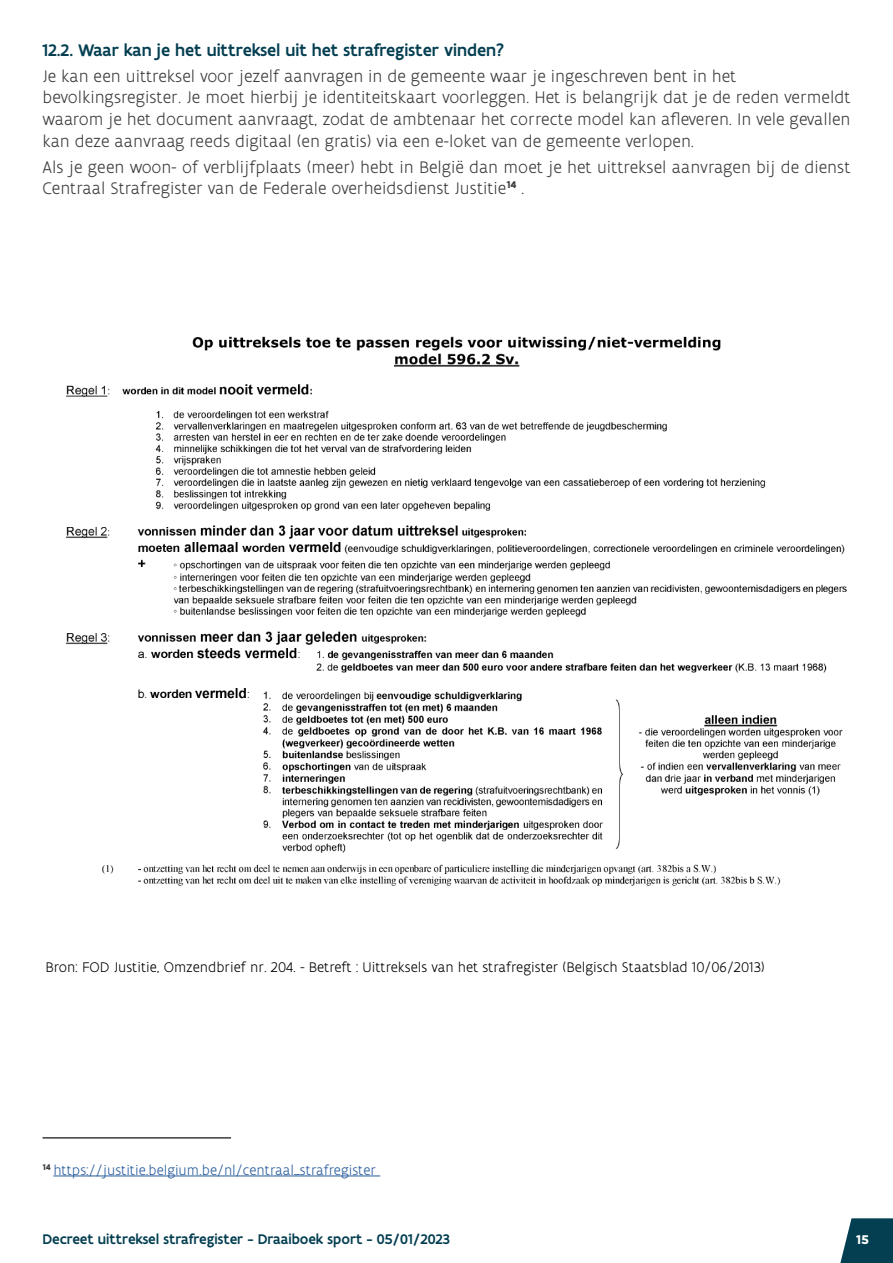
<style>
.page{position:relative;width:893px;height:1263px;background:#fff}
.page>*{position:absolute;margin:0;border:0;box-sizing:border-box;transform-origin:0 0}
.t1{font:300 18px/21.6px "Flanders Art Sans";color:#3c3c3b}
.t2{font:500 18px "Flanders Art Sans";color:#033e51}
.t3{font:300 15px "Flanders Art Sans";color:#000}
.t4{font:500 15px "Flanders Art Sans";color:#033e51}
.t5{font:300 15px "Flanders Art Sans";color:#275b9b}
.t6{font:700 13.5px "Flanders Art Sans";color:#fff}
</style>
<div class="page">
<svg style="left:840px;top:1218px;width:53px;height:45px"></svg>
<img style="left:66px;top:336px;width:781px;height:550px">
<hr style="left:53px;top:1176px;width:327px;height:1px;background:#275b9b">
<hr style="left:43px;top:1137px;width:188px;height:1px;background:#3c3c3b">
<p class="t2" style="left:43px;top:39px;width:463px">12.2. Waar kan je het uittreksel uit het strafregister vinden?</p>
<p class="t1" style="left:43px;top:65px;width:809px">Je kan een uittreksel voor jezelf aanvragen in de gemeente waar je ingeschreven bent in het bevolkingsregister. Je moet hierbij je identiteitskaart voorleggen. Het is belangrijk dat je de reden vermeldt waarom je het document aanvraagt, zodat de ambtenaar het correcte model kan afleveren. In vele gevallen kan deze aanvraag reeds digitaal (en gratis) via een e-loket van de gemeente verlopen.</p>
<p class="t1" style="left:43px;top:156px;width:809px">Als je geen woon- of verblijfplaats (meer) hebt in België dan moet je het uittreksel aanvragen bij de dienst<br>Centraal Strafregister van de Federale overheidsdienst Justitie<sup>14</sup> .</p>
<p class="t3" style="left:45px;top:958px;width:721px">Bron: FOD Justitie, Omzendbrief nr. 204. - Betreft : Uittreksels van het strafregister (Belgisch Staatsblad 10/06/2013)</p>
<p class="t5" style="left:43px;top:1161px;width:335px"><sup>14</sup> https://justitie.belgium.be/nl/centraal_strafregister</p>
<p class="t4" style="left:43px;top:1230px;width:409px">Decreet uittreksel strafregister - Draaiboek sport - 05/01/2023</p>
<p class="t6" style="left:856px;top:1231px;width:15px">15</p>
</div>
